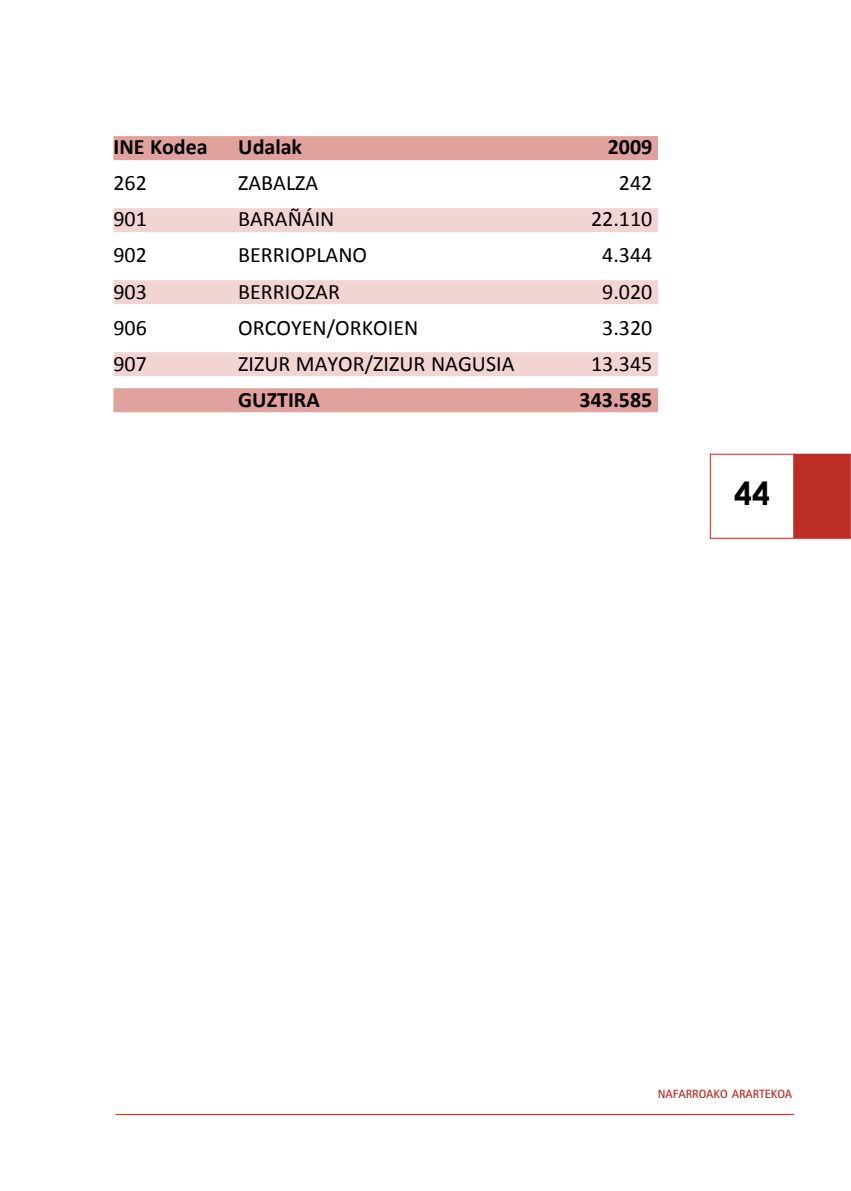
<style>
.page{position:relative;width:851px;height:1191px;background:#fff}
.page>*{position:absolute;margin:0;border:0;box-sizing:border-box;transform-origin:0 0}
.t1{font:700 32px "Century Gothic";color:#000}
.t2{font:22px "Calibri";color:#000}
.t3{font:700 22px "Calibri";color:#000}
.t4{font:700 12px "Rotis Sans Serif";color:#bc2e25}
</style>
<div class="page">
<div style="left:113px;top:136px;width:545px;height:24px;background:#e1a19d"></div>
<div style="left:113px;top:208px;width:545px;height:24px;background:#f2d5d3"></div>
<div style="left:113px;top:280px;width:545px;height:24px;background:#f2d5d3"></div>
<div style="left:113px;top:352px;width:545px;height:24px;background:#f2d5d3"></div>
<div style="left:113px;top:388px;width:545px;height:24px;background:#e1a19d"></div>
<hr style="left:115px;top:1114px;width:679px;height:1px;background:#bc2e25">
<div style="left:709px;top:454px;width:85px;height:85px;border:1px solid #bc2e25"></div>
<div style="left:794px;top:455px;width:55px;height:83px;background:#bc2e25"></div>
<div style="left:793px;top:454px;width:57px;height:85px;border:1px solid #bc2e25"></div>
<p class="t3" style="left:113px;top:133px;width:96px">INE Kodea</p>
<p class="t3" style="left:238px;top:133px;width:65px">Udalak</p>
<p class="t3" style="left:607px;top:133px;width:46px">2009</p>
<p class="t2" style="left:113px;top:169px;width:35px">262</p>
<p class="t2" style="left:238px;top:169px;width:82px">ZABALZA</p>
<p class="t2" style="left:619px;top:169px;width:35px">242</p>
<p class="t2" style="left:113px;top:205px;width:35px">901</p>
<p class="t2" style="left:238px;top:205px;width:98px">BARAÑÁIN</p>
<p class="t2" style="left:591px;top:205px;width:63px">22.110</p>
<p class="t2" style="left:113px;top:241px;width:35px">902</p>
<p class="t2" style="left:238px;top:241px;width:130px">BERRIOPLANO</p>
<p class="t2" style="left:602px;top:241px;width:52px">4.344</p>
<p class="t2" style="left:113px;top:277px;width:35px">903</p>
<p class="t2" style="left:238px;top:277px;width:103px">BERRIOZAR</p>
<p class="t2" style="left:602px;top:277px;width:52px">9.020</p>
<p class="t2" style="left:113px;top:313px;width:35px">906</p>
<p class="t2" style="left:238px;top:313px;width:181px">ORCOYEN/ORKOIEN</p>
<p class="t2" style="left:602px;top:313px;width:52px">3.320</p>
<p class="t2" style="left:113px;top:349px;width:35px">907</p>
<p class="t2" style="left:238px;top:349px;width:277px">ZIZUR MAYOR/ZIZUR NAGUSIA</p>
<p class="t2" style="left:591px;top:349px;width:63px">13.345</p>
<p class="t3" style="left:238px;top:385px;width:83px">GUZTIRA</p>
<p class="t3" style="left:579px;top:385px;width:74px">343.585</p>
<h1 class="t1" style="left:734px;top:473px;width:37px">44</h1>
<p class="t4" style="left:657px;top:1089px;width:136px">NAFARROAKO ARARTEKOA</p>
</div>
